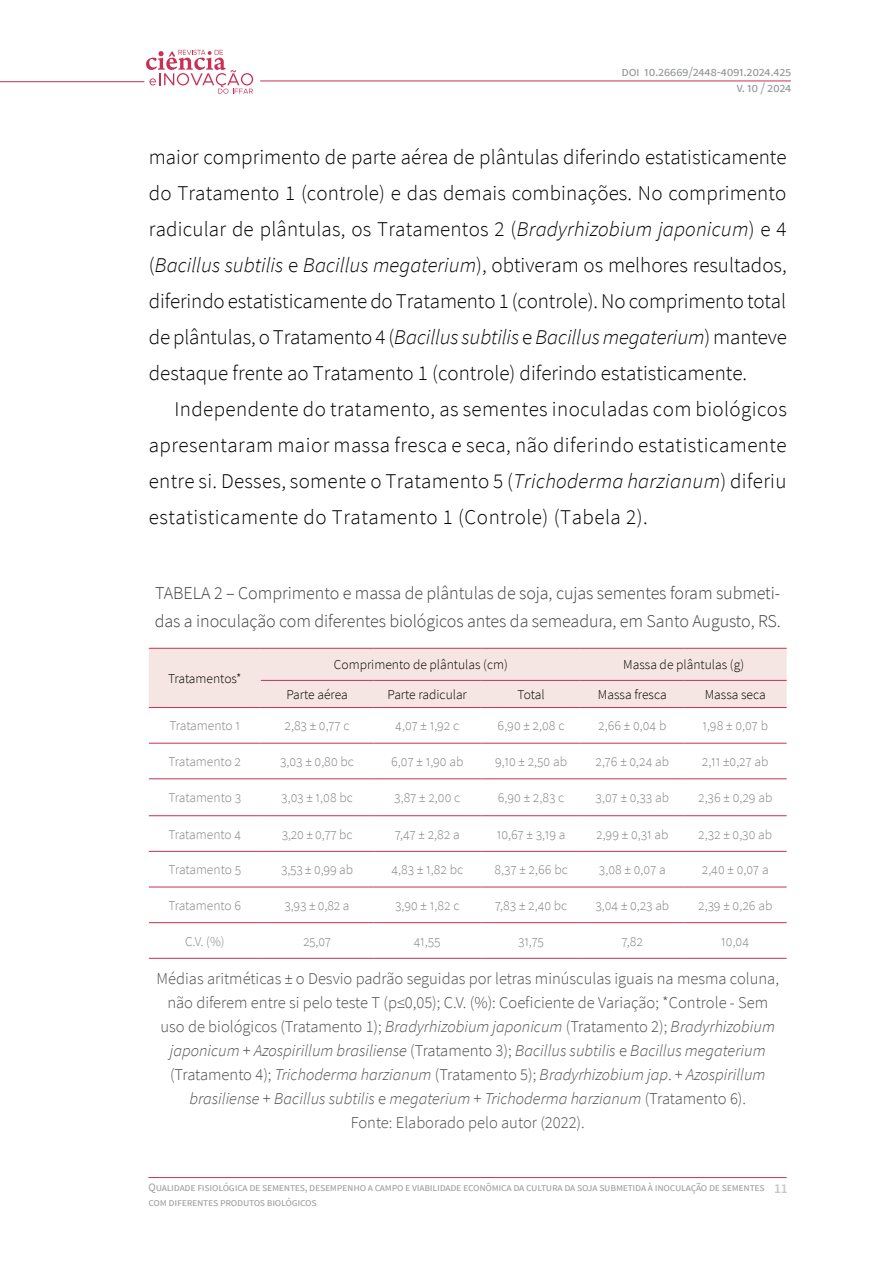
<style>
.page{position:relative;width:893px;height:1263px;background:#fff}
.page>*{position:absolute;margin:0;border:0;box-sizing:border-box;transform-origin:0 0}
.t1{font:300 21px/36px "Source Sans Pro";letter-spacing:.005em;color:#000;text-align:justify}
.t2{font:300 18px/28.5px "Source Sans Pro";letter-spacing:-.005em;color:#414042}
.t3{font:300 16.5px/24px "Source Sans Pro";color:#4d4d4f;text-align:center}
.t4{font:300 13.5px "Source Sans Pro";letter-spacing:-.01em;color:#808285}
.t5{font:300 13.5px "Source Sans Pro";color:#000}
.t6{font:13.5px/16.2px "Source Sans Pro";letter-spacing:-.03em;color:#939598;text-align:right}
.t7{font:11.25px/15px "Source Sans Pro";letter-spacing:-.025em;color:#9d9fa2}
.s1{font-style:italic}
.s2{font-weight:600;font-size:13.5px;color:#c7c8ca}
</style>
<div class="page">
<hr style="left:148px;top:1177px;width:639px;height:1px;background:#c93054">
<hr style="left:260px;top:81px;width:531px;height:1px;background:#c93054">
<hr style="left:0;top:81px;width:144px;height:1px;background:#c93054">
<svg style="left:146px;top:50px;width:107px;height:44px"></svg>
<div style="left:149px;top:649px;width:638px;height:58px;background:#f6e6e3"></div>
<hr style="left:149px;top:743px;width:112px;height:1px;background:#c93054">
<hr style="left:261px;top:743px;width:112px;height:1px;background:#c93054">
<hr style="left:373px;top:743px;width:108px;height:1px;background:#c93054">
<hr style="left:481px;top:743px;width:100px;height:1px;background:#c93054">
<hr style="left:581px;top:743px;width:103px;height:1px;background:#c93054">
<hr style="left:684px;top:743px;width:103px;height:1px;background:#c93054">
<hr style="left:149px;top:778px;width:112px;height:1px;background:#c93054">
<hr style="left:261px;top:778px;width:112px;height:1px;background:#c93054">
<hr style="left:373px;top:778px;width:108px;height:1px;background:#c93054">
<hr style="left:481px;top:778px;width:100px;height:1px;background:#c93054">
<hr style="left:581px;top:778px;width:103px;height:1px;background:#c93054">
<hr style="left:684px;top:778px;width:103px;height:1px;background:#c93054">
<hr style="left:149px;top:815px;width:112px;height:1px;background:#c93054">
<hr style="left:261px;top:815px;width:112px;height:1px;background:#c93054">
<hr style="left:373px;top:815px;width:108px;height:1px;background:#c93054">
<hr style="left:481px;top:815px;width:100px;height:1px;background:#c93054">
<hr style="left:581px;top:815px;width:103px;height:1px;background:#c93054">
<hr style="left:684px;top:815px;width:103px;height:1px;background:#c93054">
<hr style="left:149px;top:851px;width:112px;height:1px;background:#c93054">
<hr style="left:261px;top:851px;width:112px;height:1px;background:#c93054">
<hr style="left:373px;top:851px;width:108px;height:1px;background:#c93054">
<hr style="left:481px;top:851px;width:100px;height:1px;background:#c93054">
<hr style="left:581px;top:851px;width:103px;height:1px;background:#c93054">
<hr style="left:684px;top:851px;width:103px;height:1px;background:#c93054">
<hr style="left:149px;top:887px;width:112px;height:1px;background:#c93054">
<hr style="left:261px;top:887px;width:112px;height:1px;background:#c93054">
<hr style="left:373px;top:887px;width:108px;height:1px;background:#c93054">
<hr style="left:481px;top:887px;width:100px;height:1px;background:#c93054">
<hr style="left:581px;top:887px;width:103px;height:1px;background:#c93054">
<hr style="left:684px;top:887px;width:103px;height:1px;background:#c93054">
<hr style="left:149px;top:922px;width:112px;height:1px;background:#c93054">
<hr style="left:261px;top:922px;width:112px;height:1px;background:#c93054">
<hr style="left:373px;top:922px;width:108px;height:1px;background:#c93054">
<hr style="left:481px;top:922px;width:100px;height:1px;background:#c93054">
<hr style="left:581px;top:922px;width:103px;height:1px;background:#c93054">
<hr style="left:684px;top:922px;width:103px;height:1px;background:#c93054">
<hr style="left:149px;top:958px;width:112px;height:1px;background:#c93054">
<hr style="left:261px;top:958px;width:112px;height:1px;background:#c93054">
<hr style="left:373px;top:958px;width:108px;height:1px;background:#c93054">
<hr style="left:481px;top:958px;width:100px;height:1px;background:#c93054">
<hr style="left:581px;top:958px;width:103px;height:1px;background:#c93054">
<hr style="left:684px;top:958px;width:103px;height:1px;background:#c93054">
<hr style="left:261px;top:707px;width:112px;height:1px;background:#c93054">
<hr style="left:373px;top:707px;width:108px;height:1px;background:#c93054">
<hr style="left:149px;top:648px;width:112px;height:1px;background:#c93054">
<hr style="left:149px;top:707px;width:112px;height:1px;background:#c93054">
<hr style="left:481px;top:707px;width:100px;height:1px;background:#c93054">
<hr style="left:581px;top:707px;width:103px;height:1px;background:#c93054">
<hr style="left:684px;top:707px;width:103px;height:1px;background:#c93054">
<hr style="left:581px;top:648px;width:103px;height:1px;background:#c93054">
<hr style="left:684px;top:648px;width:103px;height:1px;background:#c93054">
<hr style="left:581px;top:680px;width:103px;height:1px;background:#c93054">
<hr style="left:684px;top:680px;width:103px;height:1px;background:#c93054">
<hr style="left:261px;top:648px;width:112px;height:1px;background:#c93054">
<hr style="left:373px;top:648px;width:108px;height:1px;background:#c93054">
<hr style="left:481px;top:648px;width:100px;height:1px;background:#c93054">
<hr style="left:261px;top:680px;width:112px;height:1px;background:#c93054">
<hr style="left:373px;top:680px;width:108px;height:1px;background:#c93054">
<hr style="left:481px;top:680px;width:100px;height:1px;background:#c93054">
<p class="t6" style="left:621px;top:63px;width:171px">doi 10.26669/2448-4091.2024.425 v. 10 / 2024</p>
<p class="t1" style="left:149px;top:139px;width:639px">maior comprimento de parte aérea de plântulas diferindo estatisticamente do Tratamento 1 (controle) e das demais combinações. No comprimento radicular de plântulas, os Tratamentos 2 (<span class="s1">Bradyrhizobium japonicum</span>) e 4 (<span class="s1">Bacillus subtilis</span> e <span class="s1">Bacillus megaterium</span>), obtiveram os melhores resultados, diferindo estatisticamente do Tratamento 1 (controle). No comprimento total de plântulas, o Tratamento 4 (<span class="s1">Bacillus subtilis</span> e <span class="s1">Bacillus megaterium</span>) manteve destaque frente ao Tratamento 1 (controle) diferindo estatisticamente.</p>
<p class="t1" style="left:149px;top:391px;width:640px;text-indent:26px">Independente do tratamento, as sementes inoculadas com biológicos apresentaram maior massa fresca e seca, não diferindo estatisticamente entre si. Desses, somente o Tratamento 5 (<span class="s1">Trichoderma harzianum</span>) diferiu estatisticamente do Tratamento 1 (Controle) (Tabela 2).</p>
<p class="t2" style="left:155px;top:578px;width:627px">TABELA 2 – Comprimento e massa de plântulas de soja, cujas sementes foram submeti&shy;das a inoculação com diferentes biológicos antes da semeadura, em Santo Augusto, RS.</p>
<p class="t5" style="left:168px;top:670px;width:75px">Tratamentos*</p>
<p class="t5" style="left:334px;top:657px;width:175px">Comprimento de plântulas (cm)</p>
<p class="t5" style="left:623px;top:657px;width:123px">Massa de plântulas (g)</p>
<p class="t5" style="left:286px;top:686px;width:63px">Parte aérea</p>
<p class="t5" style="left:388px;top:686px;width:81px">Parte radicular</p>
<p class="t5" style="left:517px;top:686px;width:29px">Total</p>
<p class="t5" style="left:598px;top:686px;width:70px">Massa fresca</p>
<p class="t5" style="left:705px;top:686px;width:62px">Massa seca</p>
<p class="t4" style="left:169px;top:718px;width:72px">Tratamento 1</p>
<p class="t4" style="left:284px;top:718px;width:67px">2,83 ± 0,77 c</p>
<p class="t4" style="left:395px;top:718px;width:65px">4,07 ± 1,92 c</p>
<p class="t4" style="left:498px;top:718px;width:68px">6,90 ± 2,08 c</p>
<p class="t4" style="left:598px;top:718px;width:70px">2,66 ± 0,04 b</p>
<p class="t4" style="left:702px;top:718px;width:67px">1,98 ± 0,07 b</p>
<p class="t4" style="left:169px;top:753px;width:74px">Tratamento 2</p>
<p class="t4" style="left:280px;top:753px;width:75px">3,03 ± 0,80 bc</p>
<p class="t4" style="left:391px;top:753px;width:74px">6,07 ± 1,90 ab</p>
<p class="t4" style="left:495px;top:753px;width:74px">9,10 ± 2,50 ab</p>
<p class="t4" style="left:595px;top:753px;width:75px">2,76 ± 0,24 ab</p>
<p class="t4" style="left:702px;top:753px;width:68px">2,11 ±0,27 ab</p>
<p class="t4" style="left:169px;top:789px;width:74px">Tratamento 3</p>
<p class="t4" style="left:281px;top:789px;width:73px">3,03 ± 1,08 bc</p>
<p class="t4" style="left:394px;top:789px;width:68px">3,87 ± 2,00 c</p>
<p class="t4" style="left:498px;top:789px;width:68px">6,90 ± 2,83 c</p>
<p class="t4" style="left:596px;top:789px;width:75px">3,07 ± 0,33 ab</p>
<p class="t4" style="left:698px;top:789px;width:76px">2,36 ± 0,29 ab</p>
<p class="t4" style="left:168px;top:826px;width:74px">Tratamento 4</p>
<p class="t4" style="left:282px;top:826px;width:72px">3,20 ± 0,77 bc</p>
<p class="t4" style="left:395px;top:826px;width:67px">7,47 ± 2,82 a</p>
<p class="t4" style="left:497px;top:826px;width:70px">10,67 ± 3,19 a</p>
<p class="t4" style="left:596px;top:826px;width:74px">2,99 ± 0,31 ab</p>
<p class="t4" style="left:698px;top:826px;width:75px">2,32 ± 0,30 ab</p>
<p class="t4" style="left:169px;top:861px;width:74px">Tratamento 5</p>
<p class="t4" style="left:281px;top:861px;width:74px">3,53 ± 0,99 ab</p>
<p class="t4" style="left:391px;top:861px;width:73px">4,83 ± 1,82 bc</p>
<p class="t4" style="left:494px;top:861px;width:75px">8,37 ± 2,66 bc</p>
<p class="t4" style="left:599px;top:861px;width:68px">3,08 ± 0,07 a</p>
<p class="t4" style="left:702px;top:861px;width:68px">2,40 ± 0,07 a</p>
<p class="t4" style="left:168px;top:897px;width:74px">Tratamento 6</p>
<p class="t4" style="left:285px;top:897px;width:66px">3,93 ± 0,82 a</p>
<p class="t4" style="left:395px;top:897px;width:66px">3,90 ± 1,82 c</p>
<p class="t4" style="left:495px;top:897px;width:74px">7,83 ± 2,40 bc</p>
<p class="t4" style="left:595px;top:897px;width:75px">3,04 ± 0,23 ab</p>
<p class="t4" style="left:698px;top:897px;width:76px">2,39 ± 0,26 ab</p>
<p class="t4" style="left:185px;top:933px;width:41px">C.V. (%)</p>
<p class="t4" style="left:303px;top:933px;width:30px">25,07</p>
<p class="t4" style="left:414px;top:933px;width:28px">41,55</p>
<p class="t4" style="left:518px;top:933px;width:28px">31,75</p>
<p class="t4" style="left:621px;top:933px;width:23px">7,82</p>
<p class="t4" style="left:721px;top:933px;width:29px">10,04</p>
<p class="t3" style="left:157px;top:966px;width:624px">Médias aritméticas ± o Desvio padrão seguidas por letras minúsculas iguais na mesma coluna, não diferem entre si pelo teste T (p≤0,05); C.V. (%): Coeficiente de Variação; *Controle - Sem uso de biológicos (Tratamento 1); <span class="s1">Bradyrhizobium japonicum</span> (Tratamento 2); <span class="s1">Bradyrhizobium japonicum</span> + <span class="s1">Azospirillum brasiliense</span> (Tratamento 3); <span class="s1">Bacillus subtilis</span> e <span class="s1">Bacillus megaterium </span>(Tratamento 4); <span class="s1">Trichoderma harzianum</span> (Tratamento 5); <span class="s1">Bradyrhizobium jap</span>. + <span class="s1">Azospirillum brasiliense</span> + <span class="s1">Bacillus subtilis</span> e <span class="s1">megaterium</span> + <span class="s1">Trichoderma harzianum</span> (Tratamento 6).<br>Fonte: Elaborado pelo autor (2022).</p>
<p class="t7" style="left:148px;top:1179px;width:641px">Qualidade fisiológica de sementes, desempenho a campo e viabilidade econômica da cultura da soja submetida à inoculação de sementes <span class="s2">11 </span>com diferentes produtos biológicos</p>
</div>
